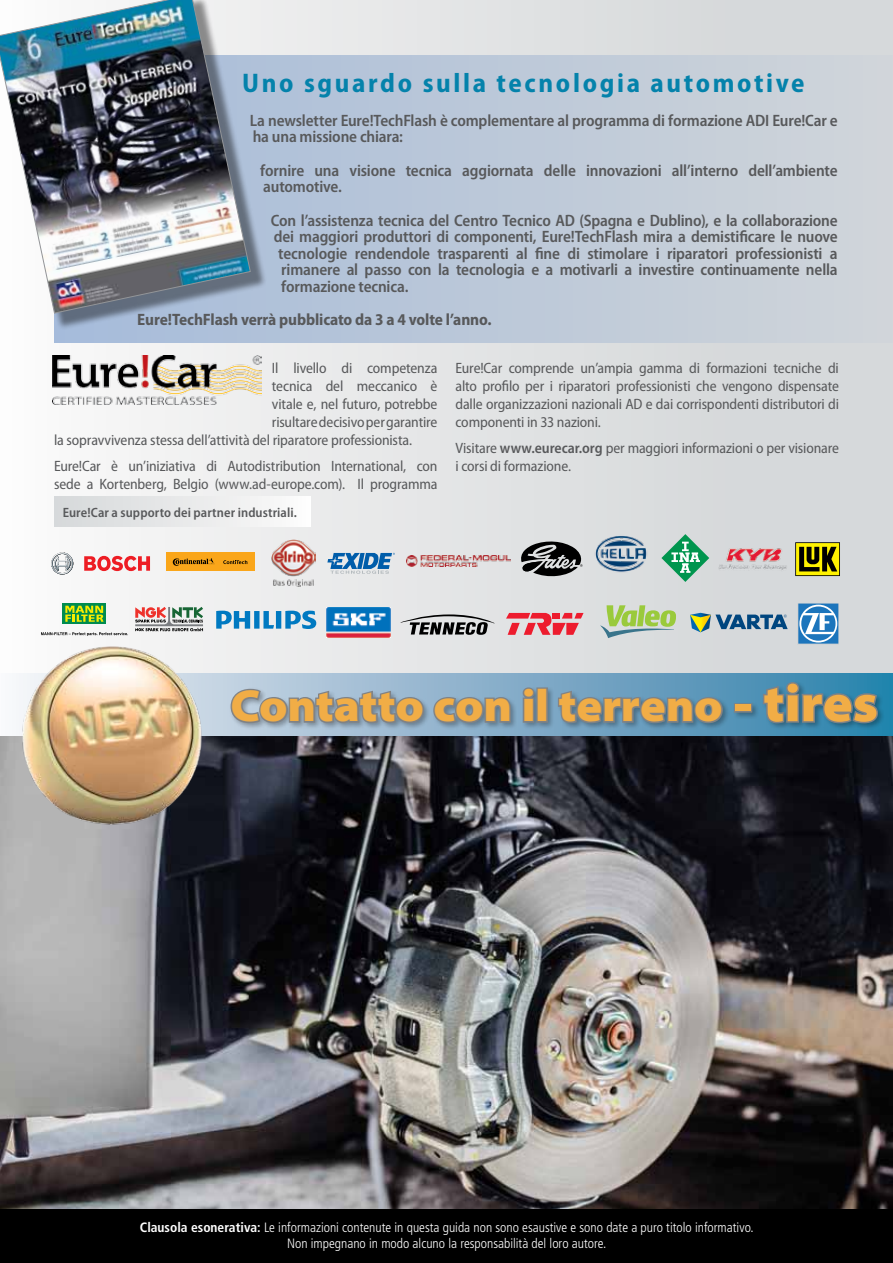
<style>
.page{position:relative;width:893px;height:1263px;background:#fff}
.page>*{position:absolute;margin:0;border:0;box-sizing:border-box;transform-origin:0 0}
.t1{font:900 semi-expanded 45px "Myriad Pro";letter-spacing:-.005em;color:#f1ad46}
.t2{font:700 semi-condensed 27px "Myriad Pro";letter-spacing:.095em;color:#0482ab}
.t3{font:600 semi-condensed 16.5px/16.5px "Myriad Pro";letter-spacing:-.01em;color:#58595b}
.t4{font:700 semi-condensed 16.5px "Myriad Pro";letter-spacing:-.01em;color:#58595b}
.t5{font:semi-condensed 15px/18px "Myriad Pro";letter-spacing:-.01em;color:#58595b}
.t6{font:300 condensed 13.5px/16.2px "Frutiger";color:#fff;text-align:center}
.t7{font:600 semi-condensed 13.5px "Myriad Pro";letter-spacing:.01em;color:#58595b}
.s1{font-weight:600}
.s2{font-size:52.5px}
.s3{font-weight:700}
</style>
<div class="page">
<div style="left:0;top:0;width:893px;height:1263px;background:linear-gradient(to right,#f9f8f8,#d0d4d6)"></div>
<img style="left:0;top:736px;width:893px;height:473px">
<div style="left:54px;top:55px;width:839px;height:287px;background:linear-gradient(to right,#a5bbda,#d0d5d9)"></div>
<div style="left:0;top:0;width:267px;height:330px;background:#000;opacity:.43"></div>
<img style="left:0;top:0;width:251px;height:314px">
<img style="left:52px;top:355px;width:210px;height:49px">
<div style="left:54px;top:496px;width:256px;height:31px;background:linear-gradient(to right,#d5d8d9,#fcfbfb)"></div>
<div style="left:0;top:1209px;width:893px;height:54px;background:#000"></div>
<svg style="left:51px;top:552px;width:23px;height:23px"></svg>
<svg style="left:84px;top:556px;width:66px;height:15px"></svg>
<svg style="left:327px;top:553px;width:68px;height:21px"></svg>
<img style="left:406px;top:555px;width:104px;height:12px">
<img style="left:583px;top:523px;width:75px;height:60px">
<svg style="left:795px;top:542px;width:45px;height:34px"></svg>
<svg style="left:63px;top:603px;width:43px;height:16px"></svg>
<svg style="left:65px;top:606px;width:39px;height:13px"></svg>
<svg style="left:401px;top:614px;width:93px;height:21px"></svg>
<img style="left:326px;top:607px;width:64px;height:31px">
<svg style="left:690px;top:613px;width:98px;height:19px"></svg>
<svg style="left:216px;top:611px;width:100px;height:18px"></svg>
<svg style="left:521px;top:541px;width:62px;height:35px"></svg>
<svg style="left:135px;top:607px;width:68px;height:12px"></svg>
<svg style="left:506px;top:613px;width:78px;height:22px"></svg>
<svg style="left:600px;top:605px;width:76px;height:33px"></svg>
<div style="left:798px;top:603px;width:41px;height:41px;background:#8baeca"></div>
<svg style="left:798px;top:603px;width:40px;height:41px"></svg>
<div style="left:166px;top:553px;width:88px;height:18px;background:#faa61a"></div>
<svg style="left:173px;top:558px;width:42px;height:8px"></svg>
<svg style="left:223px;top:560px;width:24px;height:4px"></svg>
<svg style="left:661px;top:534px;width:48px;height:48px"></svg>
<img style="left:715px;top:541px;width:77px;height:39px">
<svg style="left:246px;top:674px;width:647px;height:62px"></svg>
<img style="left:0;top:619px;width:246px;height:267px">
<div style="left:229px;top:681px;width:656px;height:49px;background:#000;opacity:.3"></div>
<svg style="left:229px;top:687px;width:196px;height:38px"></svg>
<svg style="left:432px;top:695px;width:80px;height:30px"></svg>
<svg style="left:521px;top:686px;width:15px;height:38px"></svg>
<div style="left:536px;top:687px;width:12px;height:36px;border:3px solid #808285"></div>
<svg style="left:556px;top:689px;width:168px;height:36px"></svg>
<div style="left:734px;top:703px;width:18px;height:10px;border:3px solid #808285"></div>
<svg style="left:761px;top:681px;width:118px;height:44px"></svg>
<img style="left:271px;top:540px;width:45px;height:46px">
<h2 class="t2" style="left:242px;top:68px;width:564px">Uno sguardo sulla tecnologia automotive</h2>
<p class="t3" style="left:250px;top:112px;width:589px">La newsletter Eure!TechFlash è complementare al programma di formazione ADI Eure!Car e ha una missione chiara:</p>
<p class="t3" style="left:260px;top:162px;width:579px">fornire una visione tecnica aggiornata delle innovazioni all’interno dell’ambiente automotive.</p>
<p class="t3" style="left:271px;top:212px;width:568px">Con l’assistenza tecnica del Centro Tecnico AD (Spagna e Dublino), e la collaborazione</p>
<p class="t3" style="left:274px;top:229px;width:565px">dei maggiori produttori di componenti, Eure!TechFlash mira a demistificare le nuove</p>
<p class="t3" style="left:278px;top:245px;width:561px">tecnologie rendendole trasparenti al fine di stimolare i riparatori professionisti a</p>
<p class="t3" style="left:281px;top:262px;width:558px">rimanere al passo con la tecnologia e a motivarli a investire continuamente nella</p>
<p class="t3" style="left:281px;top:278px;width:129px">formazione tecnica.</p>
<p class="t4" style="left:137px;top:311px;width:356px">Eure!TechFlash verrà pubblicato da 3 a 4 volte l’anno.</p>
<p class="t5" style="left:272px;top:359px;width:167px">Il livello di competenza</p>
<p class="t5" style="left:272px;top:377px;width:167px">tecnica del meccanico è</p>
<p class="t5" style="left:272px;top:395px;width:167px">vitale e, nel futuro, potrebbe</p>
<p class="t5" style="left:272px;top:413px;width:167px">risultare decisivo per garantire</p>
<p class="t5" style="left:54px;top:431px;width:360px">la sopravvivenza stessa dell’attività del riparatore professionista.</p>
<p class="t5" style="left:54px;top:457px;width:385px">Eure!Car è un’iniziativa di Autodistribution International, con sede a Kortenberg, Belgio (www.ad-europe.com). Il programma</p>
<p class="t5" style="left:455px;top:359px;width:385px;text-align:justify">Eure!Car comprende un’ampia gamma di formazioni tecniche di alto profilo per i riparatori professionisti che vengono dispensate dalle organizzazioni nazionali AD e dai corrispondenti distributori di componenti in 33 nazioni.</p>
<p class="t5" style="left:455px;top:439px;width:385px">Visitare <span class="s1">www.eurecar.org</span> per maggiori informazioni o per visionare i corsi di formazione.</p>
<p class="t7" style="left:63px;top:505px;width:236px">Eure!Car a supporto dei partner industriali.</p>
<h1 class="t1" style="left:230px;top:680px;width:649px">Contatto con il terreno <span class="s2">- tires</span></h1>
<p class="t6" style="left:140px;top:1219px;width:615px"><span class="s3">Clausola esonerativa:</span> Le informazioni contenute in questa guida non sono esaustive e sono date a puro titolo informativo.<br>Non impegnano in modo alcuno la responsabilità del loro autore.</p>
</div>
